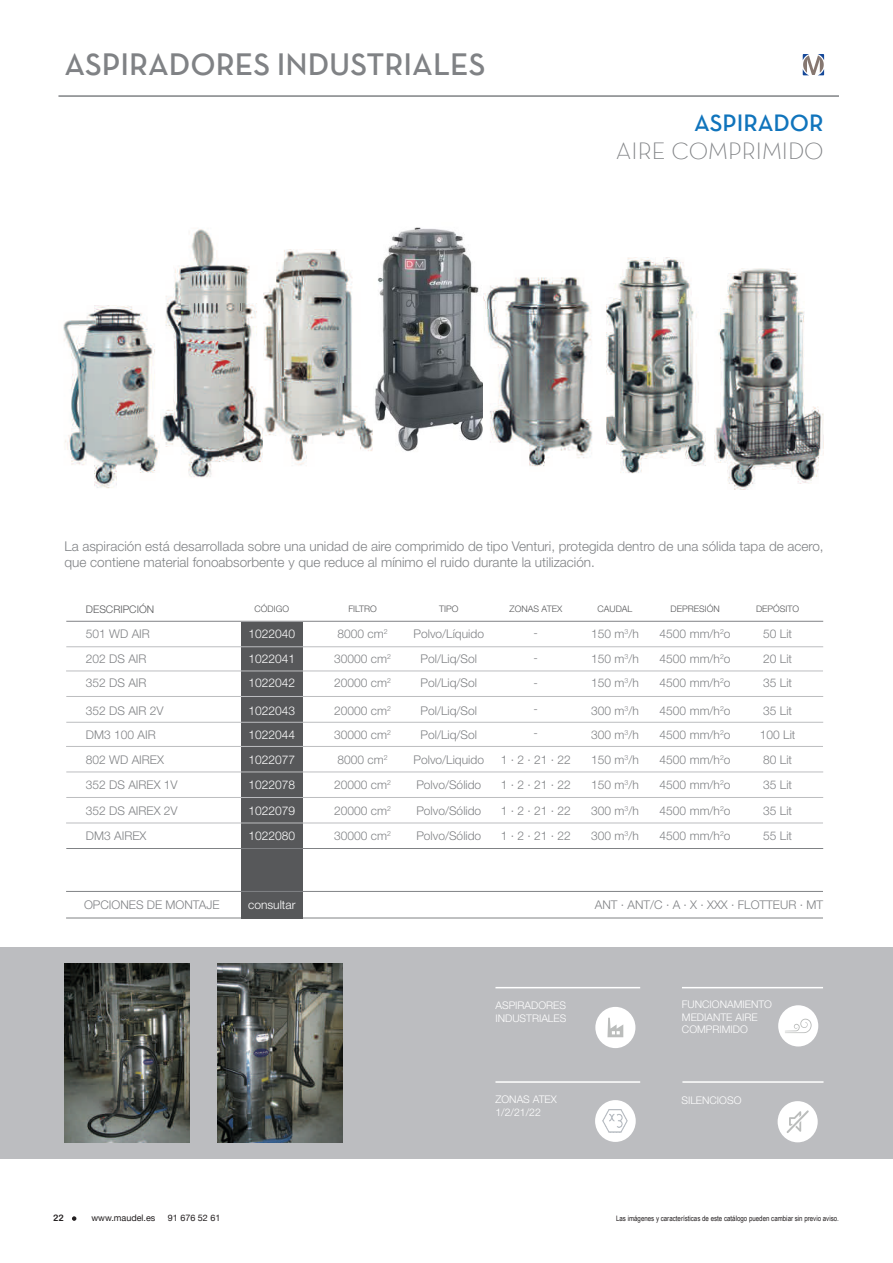
<style>
.page{position:relative;width:893px;height:1263px;background:#fff}
.page>*{position:absolute;margin:0;border:0;box-sizing:border-box;transform-origin:0 0}
.t1{font:31.5px "Neutra Text Demi SC";color:#808285}
.t2{font:24px "Neutra Text Light Alt";color:#808285}
.t3{font:24px "Neutra Text Demi SC";color:#1074bc}
.t4{font:300 13.5px/16.2px "Helvetica Neue LT Std";color:#808285}
.t5{font:300 12px/25.5px "Helvetica Neue LT Std";color:#808285;text-align:justify}
.t6{font:300 12px/23.9px "Helvetica Neue LT Std";color:#fff}
.t7{font:300 10.5px/12.6px "Helvetica Neue LT Std";color:#fff}
.t8{font:300 10.5px "Helvetica Neue LT Std";color:#57585a}
.t9{font:300 9px "Helvetica Neue LT Std";color:#57585a}
.t10{font:9px "Helvetica Neue";color:#231f20}
.t11{font:9px "Arial Rounded MT Bold";color:#231f20}
.t12{font:7.5px "Arial Narrow";color:#231f20}
.s1{color:#fff}
</style>
<div class="page">
<svg style="left:72px;top:1216px;width:4px;height:5px"></svg>
<svg style="left:803px;top:54px;width:21px;height:21px"></svg>
<hr style="left:58px;top:95px;width:781px;height:2px;background:#808285">
<div style="left:0;top:947px;width:893px;height:212px;background:#bcbdc0"></div>
<hr style="left:66px;top:918px;width:757px;height:1px;background:#808285">
<div style="left:241px;top:622px;width:62px;height:296px;background:#57585a"></div>
<hr style="left:66px;top:621px;width:757px;height:1px;background:#808285">
<hr style="left:66px;top:646px;width:757px;height:1px;background:#bcbdc0">
<hr style="left:66px;top:671px;width:757px;height:1px;background:#bcbdc0">
<hr style="left:66px;top:696px;width:757px;height:1px;background:#bcbdc0">
<hr style="left:66px;top:891px;width:757px;height:1px;background:#808285">
<hr style="left:66px;top:722px;width:757px;height:1px;background:#bcbdc0">
<hr style="left:66px;top:771px;width:757px;height:1px;background:#bcbdc0">
<hr style="left:66px;top:746px;width:757px;height:1px;background:#bcbdc0">
<hr style="left:66px;top:797px;width:757px;height:1px;background:#bcbdc0">
<hr style="left:66px;top:823px;width:757px;height:1px;background:#bcbdc0">
<hr style="left:66px;top:848px;width:757px;height:1px;background:#808285">
<img style="left:64px;top:964px;width:126px;height:178px">
<img style="left:218px;top:964px;width:125px;height:178px">
<hr style="left:495px;top:1081px;width:145px;height:2px;background:#fff">
<hr style="left:495px;top:987px;width:145px;height:1px;background:#fff">
<hr style="left:682px;top:987px;width:141px;height:1px;background:#fff">
<hr style="left:682px;top:1081px;width:141px;height:2px;background:#fff">
<div style="left:778px;top:1101px;width:40px;height:41px;background:#fff;border-radius:50%"></div>
<svg style="left:786px;top:1110px;width:23px;height:23px"></svg>
<div style="left:595px;top:1007px;width:40px;height:41px;background:#fff;border-radius:50%"></div>
<svg style="left:607px;top:1018px;width:16px;height:19px"></svg>
<div style="left:595px;top:1100px;width:41px;height:42px;background:#fff;border-radius:50%"></div>
<img style="left:603px;top:1110px;width:25px;height:22px">
<div style="left:778px;top:1005px;width:40px;height:41px;background:#fff;border-radius:50%"></div>
<svg style="left:785px;top:1019px;width:27px;height:14px"></svg>
<img style="left:63px;top:305px;width:98px;height:183px">
<img style="left:715px;top:269px;width:108px;height:220px">
<img style="left:161px;top:229px;width:103px;height:249px">
<img style="left:264px;top:249px;width:109px;height:216px">
<img style="left:375px;top:227px;width:109px;height:225px">
<img style="left:484px;top:277px;width:109px;height:189px">
<img style="left:606px;top:258px;width:100px;height:215px">
<h1 class="t1" style="left:64px;top:53px;width:423px">ASPIRADORES INDUSTRIALES</h1>
<h2 class="t3" style="left:694px;top:114px;width:131px">ASPIRADOR</h2>
<h2 class="t2" style="left:616px;top:143px;width:209px">AIRE COMPRIMIDO</h2>
<p class="t4" style="left:64px;top:538px;width:761px">La aspiración está desarrollada sobre una unidad de aire comprimido de tipo Venturi, protegida dentro de una sólida tapa de acero, que contiene material fonoabsorbente y que reduce al mínimo el ruido durante la utilización.</p>
<p class="t8" style="left:86px;top:603px;width:70px">DESCRIPCIÓN</p>
<p class="t9" style="left:255px;top:603px;width:36px">CÓDIGO</p>
<p class="t5" style="left:86px;top:621px;width:66px;line-height:25px">501 WD AIR<br>202 DS AIR</p>
<p class="t5" style="left:338px;top:621px;width:52px">8000 cm<sup>2</sup></p>
<p class="t9" style="left:348px;top:603px;width:30px">FILTRO</p>
<p class="t9" style="left:439px;top:603px;width:21px">TIPO</p>
<p class="t9" style="left:510px;top:603px;width:54px">ZONAS ATEX</p>
<p class="t9" style="left:598px;top:603px;width:36px">CAUDAL</p>
<p class="t9" style="left:670px;top:603px;width:51px">DEPRESIÓN</p>
<p class="t9" style="left:756px;top:603px;width:45px">DEPÓSITO</p>
<p class="t5" style="left:591px;top:621px;width:49px;line-height:24.6px">150 m<sup>3</sup>/h 150 m<sup>3</sup>/h 150 m<sup>3</sup>/h</p>
<p class="t5" style="left:591px;top:698px;width:49px;line-height:23.9px">300 m<sup>3</sup>/h<br>300 m<sup>3</sup>/h</p>
<p class="t5" style="left:591px;top:746px;width:49px">150 m<sup>3</sup>/h 150 m<sup>3</sup>/h 300 m<sup>3</sup>/h 300 m<sup>3</sup>/h</p>
<p class="t5" style="left:660px;top:621px;width:73px;line-height:24.6px">4500 mm/h<sup>2</sup>o 4500 mm/h<sup>2</sup>o 4500 mm/h<sup>2</sup>o</p>
<p class="t5" style="left:660px;top:698px;width:73px;line-height:23.9px">4500 mm/h<sup>2</sup>o<br>4500 mm/h<sup>2</sup>o</p>
<p class="t5" style="left:660px;top:746px;width:73px">4500 mm/h<sup>2</sup>o 4500 mm/h<sup>2</sup>o 4500 mm/h<sup>2</sup>o 4500 mm/h<sup>2</sup>o</p>
<p class="t5" style="left:414px;top:621px;width:72px">Polvo/Líquido</p>
<p class="t5" style="left:421px;top:670px;width:58px">Pol/Liq/Sol</p>
<p class="t5" style="left:763px;top:621px;width:30px;line-height:24.6px">50 Lit 20 Lit 35 Lit</p>
<p class="t5" style="left:760px;top:698px;width:37px;line-height:23.9px">35 Lit<br>100 Lit</p>
<p class="t5" style="left:763px;top:746px;width:30px">80 Lit 35 Lit 35 Lit 55 Lit</p>
<p class="t6" style="left:248px;top:622px;width:48px">1022040</p>
<p class="t5" style="left:534px;top:619px;width:6px">- - - -</p>
<p class="t5" style="left:534px;top:720px;width:6px">-</p>
<p class="t5" style="left:501px;top:746px;width:72px">1 · 2 · 21 · 22<br>1 · 2 · 21 · 22<br>1 · 2 · 21 · 22<br>1 · 2 · 21 · 22</p>
<p class="t6" style="left:248px;top:647px;width:48px">1022041</p>
<p class="t5" style="left:334px;top:646px;width:58px">30000 cm<sup>2</sup></p>
<p class="t5" style="left:421px;top:646px;width:58px">Pol/Liq/Sol</p>
<p class="t5" style="left:86px;top:670px;width:62px">352 DS AIR</p>
<p class="t6" style="left:248px;top:671px;width:48px">1022042</p>
<p class="t5" style="left:334px;top:670px;width:58px">20000 cm<sup>2</sup></p>
<p class="t5" style="left:86px;top:698px;width:79px;line-height:23.9px">352 DS AIR 2V<br>DM3 100 AIR</p>
<p class="t5" style="left:334px;top:697px;width:58px">20000 cm<sup>2</sup></p>
<p class="t5" style="left:421px;top:698px;width:58px;line-height:23.9px">Pol/Liq/Sol<br>Pol/Liq/Sol</p>
<p class="t5" style="left:414px;top:746px;width:72px;text-align:left">Polvo/Liquido<br>Polvo/Sólido<br>Polvo/Sólido<br>Polvo/Sólido</p>
<p class="t6" style="left:248px;top:698px;width:48px">1022043<br>1022044</p>
<p class="t5" style="left:334px;top:721px;width:58px">30000 cm<sup>2</sup></p>
<p class="t5" style="left:86px;top:746px;width:80px">802 WD AIREX</p>
<p class="t6" style="left:248px;top:747px;width:48px">1022077</p>
<p class="t5" style="left:338px;top:746px;width:52px">8000 cm<sup>2</sup></p>
<p class="t5" style="left:86px;top:772px;width:93px">352 DS AIREX 1V</p>
<p class="t6" style="left:248px;top:773px;width:48px">1022078</p>
<p class="t5" style="left:334px;top:772px;width:58px">20000 cm<sup>2</sup></p>
<p class="t5" style="left:86px;top:797px;width:93px">352 DS AIREX 2V</p>
<p class="t6" style="left:248px;top:798px;width:48px">1022079</p>
<p class="t5" style="left:334px;top:797px;width:58px">20000 cm<sup>2</sup></p>
<p class="t5" style="left:86px;top:823px;width:62px">DM3 AIREX</p>
<p class="t6" style="left:248px;top:824px;width:48px">1022080</p>
<p class="t5" style="left:334px;top:823px;width:58px">30000 cm<sup>2</sup></p>
<p class="t5" style="left:84px;top:892px;width:137px">OPCIONES DE MONTAJE</p>
<p class="t6" style="left:248px;top:892px;width:49px">consultar</p>
<p class="t5" style="left:595px;top:892px;width:230px">ANT · ANT/C · A · X · XXX · FLOTTEUR · MT</p>
<p class="t7" style="left:495px;top:999px;width:72px">ASPIRADORES<br>INDUSTRIALES</p>
<p class="t7" style="left:682px;top:998px;width:92px">FUNCIONAMIENTO<br>MEDIANTE AIRE<br>COMPRIMIDO</p>
<p class="t7" style="left:495px;top:1093px;width:63px">ZONAS ATEX<br>1/2/21/22</p>
<p class="t7" style="left:681px;top:1093px;width:62px">SILENCIOSO</p>
<p class="t11" style="left:53px;top:1212px;width:15px">22<span class="s1">45</span></p>
<p class="t10" style="left:91px;top:1212px;width:65px">www.maudel.es</p>
<p class="t10" style="left:168px;top:1212px;width:54px">91 676 52 61</p>
<p class="t12" style="left:616px;top:1214px;width:224px">Las imágenes y características de este catálogo pueden cambiar sin previo aviso.</p>
</div>
